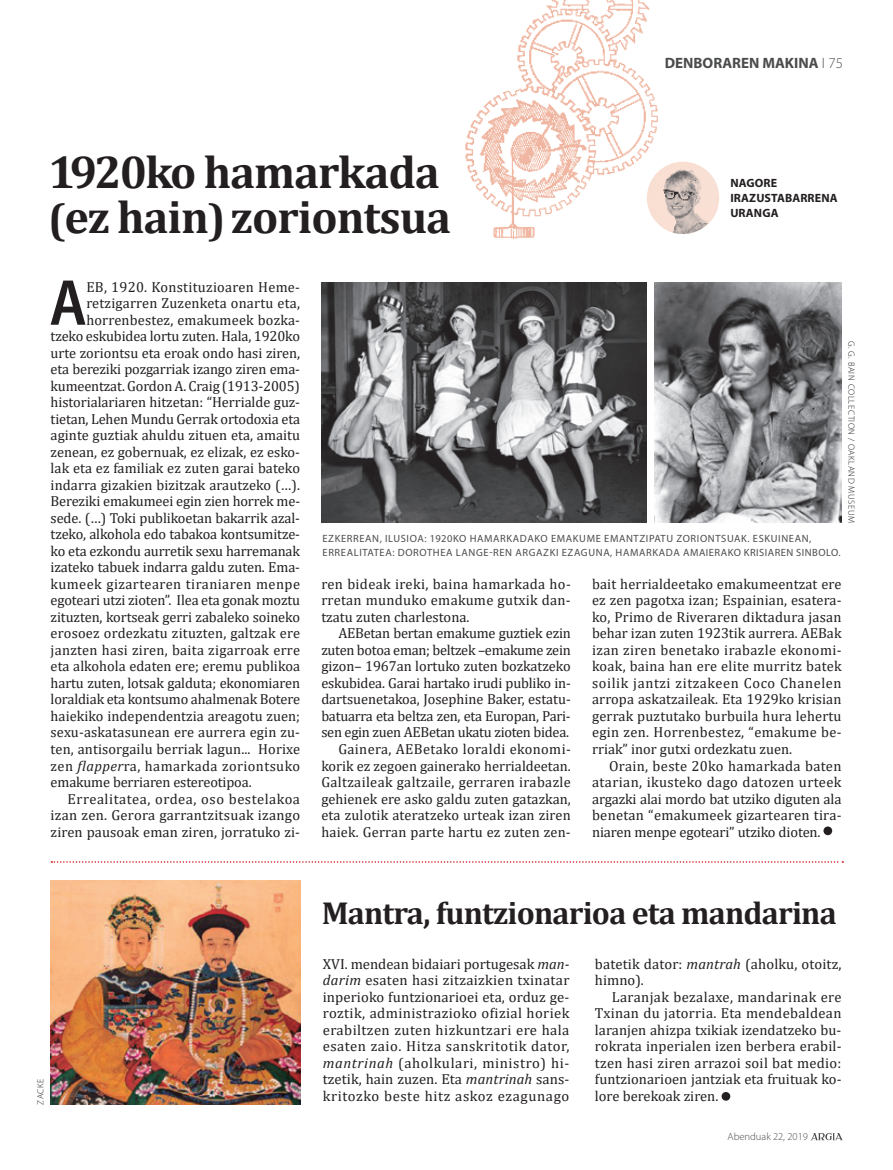
<style>
.page{position:relative;width:893px;height:1170px;background:#fff}
.page>*{position:absolute;margin:0;border:0;box-sizing:border-box;transform-origin:0 0}
.t1{font:600 semi-condensed 65.55px "Myriad Pro";color:#231f20}
.t2{font:700 46.2px/44.5px "Cambria";letter-spacing:-.02em;color:#231f20}
.t3{font:700 31.95px "Cambria";letter-spacing:-.025em;color:#231f20}
.t4{font:700 15px "Myriad Pro";color:#4b4c4d}
.t5{font:14.55px/16.5px "Cambria";color:#231f20;text-align:justify}
.t6{font:14.55px "Cambria";letter-spacing:.02em;color:#231f20}
.t7{font:14.55px "Cambria";letter-spacing:.03em;color:#231f20}
.t8{font:14.55px "Cambria";letter-spacing:.035em;color:#231f20}
.t9{font:700 12px/15px "Myriad Pro";letter-spacing:.01em;color:#231f20}
.t10{font:10.5px/13.5px "Myriad Pro";letter-spacing:.06em;color:#4b4c4d}
.t11{font:300 10.5px "Myriad Pro";color:#4b4c4d}
.t12{font:300 9px "Myriad Pro";letter-spacing:.06em;color:#231f20}
.s1{font-weight:300}
.s2{font-size:42.6px}
.s3{font-style:italic}
</style>
<div class="page">
<svg style="left:811px;top:1133px;width:31px;height:7px"></svg>
<img style="left:465px;top:0;width:208px;height:239px">
<div style="left:647px;top:162px;width:72px;height:72px;background:#f9dfd2;border-radius:50%"></div>
<img style="left:662px;top:168px;width:55px;height:66px">
<svg style="left:51px;top:861px;width:792px;height:1px"></svg>
<div style="left:823px;top:826px;width:9px;height:9px;background:#231f20;border-radius:50%"></div>
<div style="left:722px;top:1091px;width:8px;height:9px;background:#231f20;border-radius:50%"></div>
<img style="left:51px;top:880px;width:249px;height:224px">
<img style="left:321px;top:282px;width:326px;height:241px">
<img style="left:654px;top:282px;width:188px;height:241px">
<p class="t4" style="left:665px;top:53px;width:39px">DENBORARE</p>
<p class="t4" style="left:749px;top:53px;width:95px">N MAKI NA <span class="s1">І 75</span></p>
<h2 class="t2" style="left:48px;top:149px;width:404px">1920ko hamarkada <span class="s2">(</span>ez hain<span class="s2">)</span> zoriontsua</h2>
<h1 class="t1" style="left:49px;top:261px;width:36px">A</h1>
<p class="t6" style="left:86px;top:278px;width:215px">EB, 1920. Konstituzioaren Heme-</p>
<p class="t9" style="left:730px;top:175px;width:109px">NAGORE<br>IRAZUSTABARRENA<br>URANGA</p>
<p class="t5" style="left:86px;top:295px;width:215px">retzigarren Zuzenketa onartu eta,</p>
<p class="t5" style="left:86px;top:311px;width:215px">horrenbestez, emakumeek bozka-</p>
<p class="t5" style="left:51px;top:328px;width:251px">tzeko eskubidea lortu zuten. Hala, 1920ko</p>
<p class="t5" style="left:51px;top:344px;width:251px">urte zoriontsu eta eroak ondo hasi ziren,</p>
<p class="t5" style="left:51px;top:361px;width:251px">eta bereziki pozgarriak izango ziren ema-</p>
<p class="t5" style="left:51px;top:377px;width:251px">kumeentzat. Gordon A. Craig (1913-2005)</p>
<p class="t5" style="left:51px;top:394px;width:251px">historialariaren hitzetan: “Herrialde guz-</p>
<p class="t5" style="left:51px;top:410px;width:251px">tietan, Lehen Mundu Gerrak ortodoxia eta</p>
<p class="t5" style="left:51px;top:427px;width:251px">aginte guztiak ahuldu zituen eta, amaitu</p>
<p class="t5" style="left:51px;top:443px;width:251px">zenean, ez gobernuak, ez elizak, ez esko-</p>
<p class="t5" style="left:51px;top:460px;width:251px">lak eta ez familiak ez zuten garai bateko</p>
<p class="t5" style="left:51px;top:476px;width:251px">indarra gizakien bizitzak arautzeko (…).</p>
<p class="t5" style="left:51px;top:493px;width:251px">Bereziki emakumeei egin zien horrek me-</p>
<p class="t5" style="left:51px;top:509px;width:251px">sede. (…) Toki publikoetan bakarrik azal-</p>
<p class="t5" style="left:51px;top:526px;width:251px">tzeko, alkohola edo tabakoa kontsumitze-</p>
<p class="t5" style="left:51px;top:542px;width:251px">ko eta ezkondu aurretik sexu harremanak</p>
<p class="t5" style="left:51px;top:559px;width:251px">izateko tabuek indarra galdu zuten. Ema-</p>
<p class="t7" style="left:51px;top:575px;width:251px">kumeek gizartearen tiraniaren menpe</p>
<p class="t5" style="left:51px;top:592px;width:251px">egoteari utzi zioten”. Ilea eta gonak moztu</p>
<p class="t5" style="left:51px;top:608px;width:251px">zituzten, kortseak gerri zabaleko soineko</p>
<p class="t5" style="left:51px;top:625px;width:251px">erosoez ordezkatu zituzten, galtzak ere</p>
<p class="t6" style="left:51px;top:641px;width:251px">janzten hasi ziren, baita zigarroak erre</p>
<p class="t5" style="left:51px;top:658px;width:251px">eta alkohola edaten ere; eremu publikoa</p>
<p class="t5" style="left:51px;top:674px;width:251px">hartu zuten, lotsak galduta; ekonomiaren</p>
<p class="t5" style="left:51px;top:691px;width:251px">loraldiak eta kontsumo ahalmenak Botere</p>
<p class="t5" style="left:51px;top:707px;width:251px">haiekiko independentzia areagotu zuen;</p>
<p class="t5" style="left:51px;top:724px;width:251px">sexu-askatasunean ere aurrera egin zu-</p>
<p class="t5" style="left:51px;top:740px;width:251px">ten, antisorgailu berriak lagun... Horixe</p>
<p class="t7" style="left:51px;top:757px;width:251px">zen <span class="s3">flapper</span>ra, hamarkada zoriontsuko</p>
<p class="t5" style="left:51px;top:773px;width:203px">emakume berriaren estereotipoa.</p>
<p class="t8" style="left:68px;top:790px;width:234px">Errealitatea, ordea, oso bestelakoa</p>
<p class="t6" style="left:51px;top:806px;width:251px">izan zen. Gerora garrantzitsuak izango</p>
<p class="t5" style="left:51px;top:823px;width:251px">ziren pausoak eman ziren, jorratuko zi-</p>
<p class="t12" style="left:857px;top:341px;width:183px;rotate:90deg">g. g. bain collection / oakland museu m</p>
<p class="t10" style="left:322px;top:531px;width:163px">EZKERREAN, ILUSIOA: 1920KO HAMA</p>
<p class="t10" style="left:323px;top:531px;width:490px;text-indent:178px">RKADAKO EMAKUME EMANTZIPATU ZORIONTSUAK. ESKUINEAN,<br>ERREALITATEA: DOROTHEA LANGE-REN ARGAZKI EZAGUNA, HAMA</p>
<p class="t10" style="left:646px;top:545px;width:46px">RKADA AMA</p>
<p class="t10" style="left:706px;top:545px;width:136px">IERAKO KRISIAREN SINBOLO.</p>
<p class="t5" style="left:592px;top:575px;width:251px">bait herrialdeetako emakumeentzat ere ez zen pagotxa izan; Espainian, esatera&shy;ko, Primo de Riveraren diktadura jasan behar izan zuten 1923tik aurrera. AEBak izan ziren benetako irabazle ekonomi&shy;koak, baina han ere elite murritz batek soilik jantzi zitzakeen Coco Chanelen arropa askatzaileak. Eta 1929ko krisian gerrak puztutako burbuila hura lehertu egin zen. Horrenbestez, “emakume be&shy;rriak” inor gutxi ordezkatu zuen.</p>
<p class="t5" style="left:592px;top:757px;width:251px;text-indent:17px">Orain, beste 20ko hamarkada baten atarian, ikusteko dago datozen urteek argazki alai mordo bat utziko diguten ala benetan “emakumeek gizartearen tira&shy;niaren menpe egoteari” utziko dioten.</p>
<p class="t5" style="left:321px;top:575px;width:251px">ren bideak ireki, baina hamarkada ho&shy;rretan munduko emakume gutxik dan&shy;tzatu zuten charlestona.</p>
<p class="t5" style="left:321px;top:625px;width:251px;text-align:right">AEBetan bertan emakume guztiek ezin zuten botoa eman; beltzek –emakume zein gizon– 1967an lortuko zuten bozkatzeko eskubidea. Garai hartako irudi publiko in&shy;dartsuenetakoa, Josephine Baker, estatu&shy;batuarra eta beltza zen, eta Europan, Pari&shy;sen egin zuen AEBetan ukatu zioten bidea.<br>Gainera, AEBetako loraldi ekonomi&shy;korik ez zegoen gainerako herrialdeetan.<br>Galtzaileak galtzaile, gerraren irabazle gehienek ere asko galdu zuten gatazkan, eta zulotik ateratzeko urteak izan ziren haiek. Gerran parte hartu ez zuten zen-</p>
<p class="t12" style="left:35px;top:1104px;width:27px;rotate:-90deg">zacke</p>
<h3 class="t3" style="left:322px;top:893px;width:517px">Mantra, funtzionarioa eta mandarina</h3>
<p class="t5" style="left:323px;top:955px;width:248px">XVI. mendean bidaiari portugesak <span class="s3">man&shy;darim</span> esaten hasi zitzaizkien txinatar inperioko funtzionarioei eta, orduz ge&shy;roztik, administrazioko ofizial horiek erabiltzen zuten hizkuntzari ere hala esaten zaio. Hitza sanskritotik dator, <span class="s3">mantrinah</span> (aholkulari, ministro) hi&shy;tzetik, hain zuzen. Eta <span class="s3">mantrinah</span> sans&shy;kritozko beste hitz askoz ezagunago</p>
<p class="t5" style="left:595px;top:955px;width:248px">batetik dator: <span class="s3">mantrah</span> (aholku, otoitz, himno).</p>
<p class="t5" style="left:595px;top:988px;width:248px;text-indent:17px">Laranjak bezalaxe, mandarinak ere Txinan du jatorria. Eta mendebaldean laranjen ahizpa txikiak izendatzeko bu&shy;rokrata inperialen izen berbera erabil&shy;tzen hasi ziren arrazoi soil bat medio: funtzionarioen jantziak eta fruituak ko&shy;lore berekoak ziren.</p>
<p class="t11" style="left:728px;top:1130px;width:82px">Abenduak 22, 2019</p>
</div>
